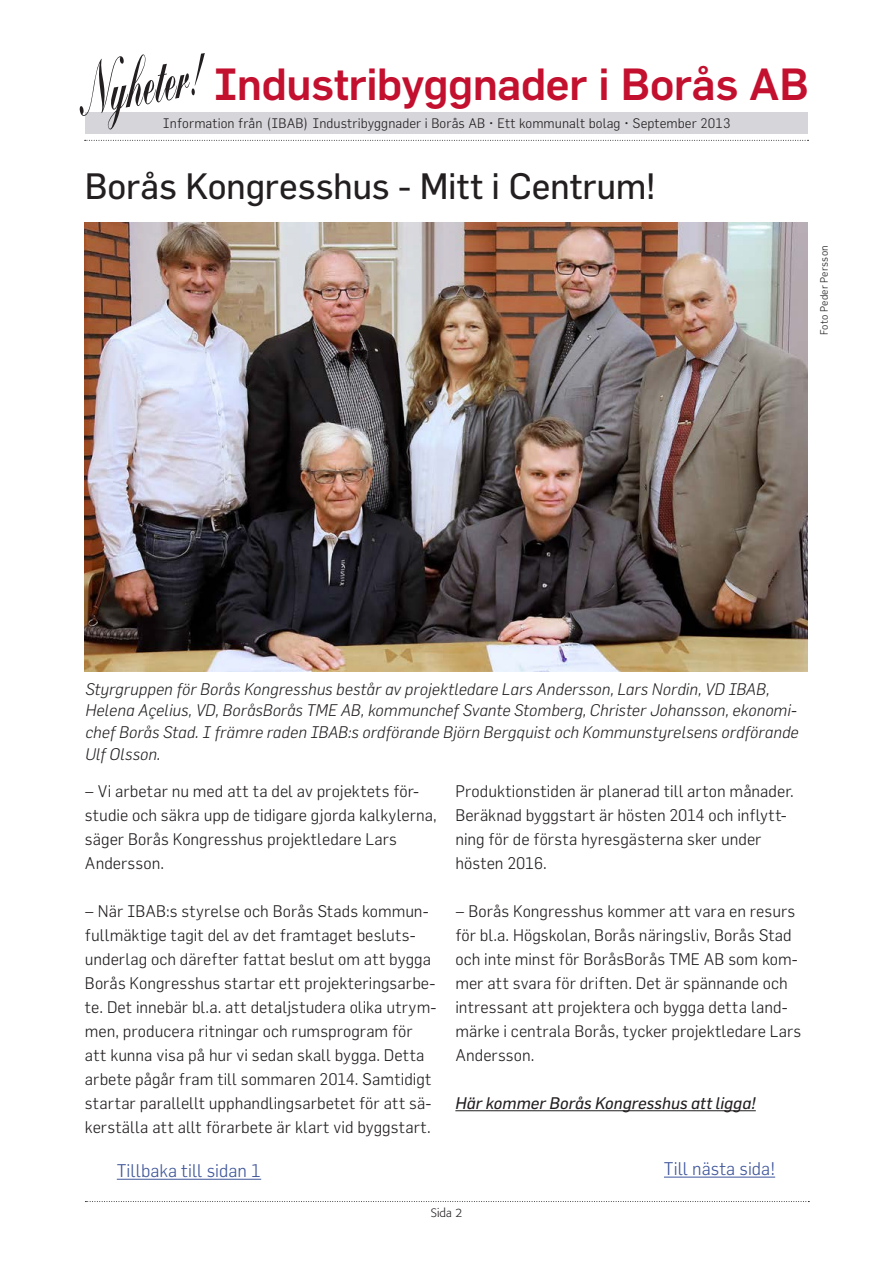
<style>
.page{position:relative;width:893px;height:1263px;background:#fff}
.page>*{position:absolute;margin:0;border:0;box-sizing:border-box;transform-origin:0 0}
.t1{font:500 44.25px "Flama";letter-spacing:-.01em;color:#c3102f}
.t2{font:36px "Flama";letter-spacing:-.005em;color:#231f20}
.t3{font:300 18px "Flama";color:#3f569a}
.t4{font:300 16.5px/24px "Flama";color:#231f20}
.t5{font:italic 300 16.5px/21.8px "Flama";color:#231f20}
.t6{font:italic 16.5px "Flama";color:#231f20}
.t7{font:300 13.5px "Flama";letter-spacing:.005em;color:#231f20}
.t8{font:300 12px "Formata";color:#231f20}
.t9{font:300 10.5px "Flama";letter-spacing:.02em;color:#231f20}
</style>
<div class="page">
<div style="left:85px;top:112px;width:723px;height:21px;background:#d6d5da"></div>
<svg style="left:79px;top:53px;width:126px;height:77px"></svg>
<svg style="left:85px;top:140px;width:723px;height:1px"></svg>
<svg style="left:85px;top:1201px;width:724px;height:1px"></svg>
<hr style="left:117px;top:1179px;width:144px;height:1px;background:#3f569a">
<hr style="left:664px;top:1177px;width:111px;height:1px;background:#3f569a">
<hr style="left:455px;top:1110px;width:301px;height:1px;background:#231f20">
<img style="left:85px;top:223px;width:723px;height:448px">
<h1 class="t1" style="left:214px;top:57px;width:597px">Industribyggnader i Borås AB</h1>
<p class="t7" style="left:163px;top:115px;width:569px">Information från (IBAB) Industribyggnader i Borås AB • Ett kommunalt bolag • September 2013</p>
<h2 class="t2" style="left:85px;top:164px;width:572px">Borås Kongresshus - Mitt i Centrum!</h2>
<p class="t9" style="left:818px;top:335px;width:92px;rotate:-90deg">Foto Peder Persson</p>
<p class="t5" style="left:85px;top:678px;width:715px">Styrgruppen för Borås Kongresshus består av projektledare Lars Andersson, Lars Nordin, VD IBAB, Helena Açelius, VD, BoråsBorås TME AB, kommunchef Svante Stomberg, Christer Johansson, ekonomi&shy;chef Borås Stad. I främre raden IBAB:s ordförande Björn Bergquist och Kommunstyrelsens ordförande Ulf Olsson.</p>
<p class="t4" style="left:85px;top:779px;width:353px">– Vi arbetar nu med att ta del av projektets för&shy;studie och säkra upp de tidigare gjorda kalkylerna, säger Borås Kongresshus projektledare Lars Andersson.</p>
<p class="t4" style="left:85px;top:899px;width:353px">– När IBAB:s styrelse och Borås Stads kommun&shy;fullmäktige tagit del av det framtaget besluts&shy;underlag och därefter fattat beslut om att bygga Borås Kongresshus startar ett projekteringsarbe&shy;te. Det innebär bl.a. att detaljstudera olika utrym&shy;men, producera ritningar och rumsprogram för att kunna visa på hur vi sedan skall bygga. Detta arbete pågår fram till sommaren 2014. Samtidigt startar parallellt upphandlingsarbetet för att sä&shy;kerställa att allt förarbete är klart vid byggstart.</p>
<p class="t4" style="left:455px;top:779px;width:340px">Produktionstiden är planerad till arton månader.<br>Beräknad byggstart är hösten 2014 och inflytt&shy;ning för de första hyresgästerna sker under hösten 2016.</p>
<p class="t4" style="left:455px;top:899px;width:348px">– Borås Kongresshus kommer att vara en resurs för bl.a. Högskolan, Borås näringsliv, Borås Stad och inte minst för BoråsBorås TME AB som kom&shy;mer att svara för driften. Det är spännande och intressant att projektera och bygga detta land&shy;märke i centrala Borås, tycker projektledare Lars Andersson.</p>
<p class="t6" style="left:455px;top:1093px;width:302px">Här kommer Borås Kongresshus att ligga!</p>
<p class="t3" style="left:117px;top:1160px;width:146px">Tillbaka till sidan 1</p>
<p class="t3" style="left:664px;top:1158px;width:113px">Till nästa sida!</p>
<p class="t8" style="left:431px;top:1206px;width:33px">Sida 2</p>
</div>
